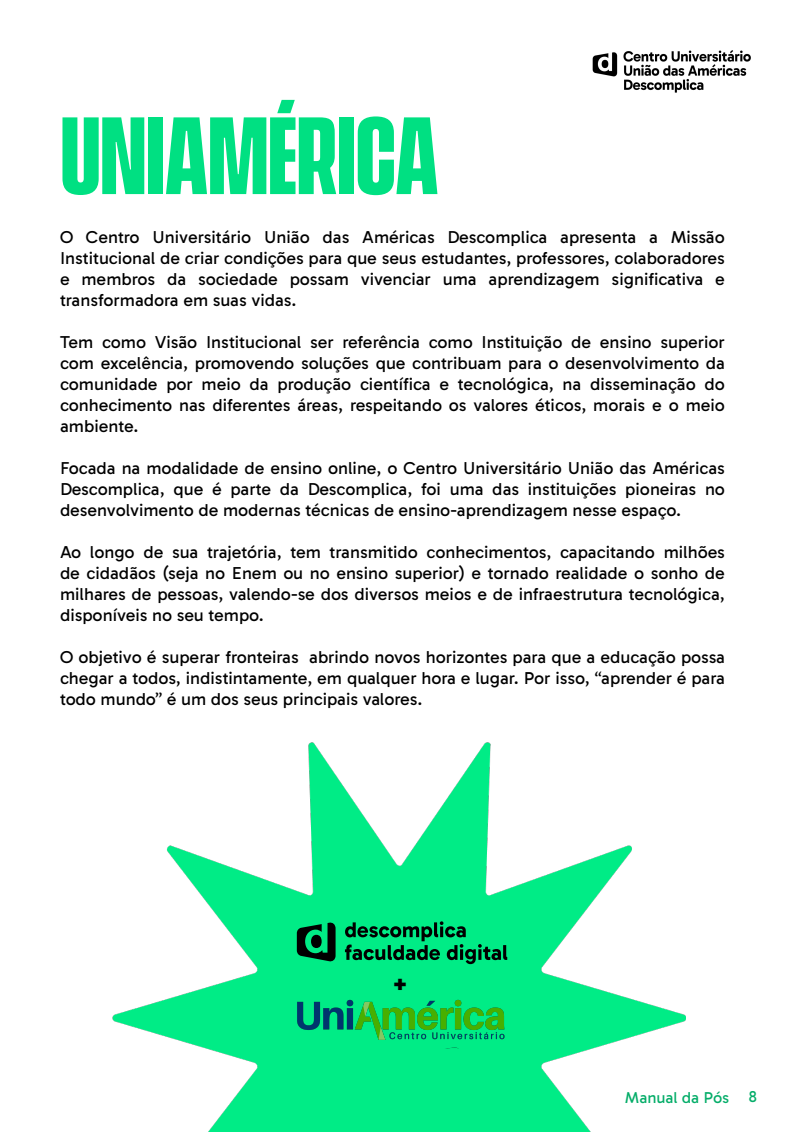
<style>
.page{position:relative;width:800px;height:1132px;background:#fff}
.page>*{position:absolute;margin:0;border:0;box-sizing:border-box;transform-origin:0 0}
.Título_1{font:700 100px "Vanguard CF";letter-spacing:-.015em;color:#00e082}
.Título_1-2{font:700 25px "Vanguard CF";color:#000}
.t1{font:17.5px/21px "Aprova Sans";letter-spacing:-.005em;color:#000;text-align:justify}
.t2{font:16px "Aprova Sans";letter-spacing:-.005em;color:#05ad69}
</style>
<div class="page">
<img style="left:592px;top:50px;width:158px;height:42px">
<img style="left:112px;top:743px;width:574px;height:389px">
<img style="left:294px;top:998px;width:213px;height:50px">
<svg style="left:297px;top:922px;width:39px;height:39px;background:#006237"></svg>
<svg style="left:345px;top:921px;width:162px;height:43px;background:#00a960"></svg>
<h1 class="Título_1" style="left:60px;top:95px;width:381px">UNIAMÉRICA</h1>
<p class="t1" style="left:60px;top:227px;width:667px">O Centro Universitário União das Américas Descomplica apresenta a Missão Institucional de criar condições para que seus estudantes, professores, colaboradores e membros da sociedade possam vivenciar uma aprendizagem significativa e transformadora em suas vidas.</p>
<p class="t1" style="left:60px;top:332px;width:667px">Tem como Visão Institucional ser referência como Instituição de ensino superior com excelência, promovendo soluções que contribuam para o desenvolvimento da comunidade por meio da produção científica e tecnológica, na disseminação do conhecimento nas diferentes áreas, respeitando os valores éticos, morais e o meio ambiente.</p>
<p class="t1" style="left:60px;top:458px;width:667px">Focada na modalidade de ensino online, o Centro Universitário União das Américas Descomplica, que é parte da Descomplica, foi uma das instituições pioneiras no desenvolvimento de modernas técnicas de ensino-aprendizagem nesse espaço.</p>
<p class="t1" style="left:60px;top:542px;width:667px">Ao longo de sua trajetória, tem transmitido conhecimentos, capacitando milhões de cidadãos (seja no Enem ou no ensino superior) e tornado realidade o sonho de milhares de pessoas, valendo-se dos diversos meios e de infraestrutura tecnológica, disponíveis no seu tempo.</p>
<p class="t1" style="left:60px;top:647px;width:667px">O objetivo é superar fronteiras abrindo novos horizontes para que a educação possa chegar a todos, indistintamente, em qualquer hora e lugar. Por isso, “aprender é para todo mundo” é um dos seus principais valores.</p>
<h1 class="Título_1-2" style="left:393px;top:969px;width:15px">+</h1>
<p class="t2" style="left:625px;top:1087px;width:134px">Manual da Pós 8</p>
</div>
